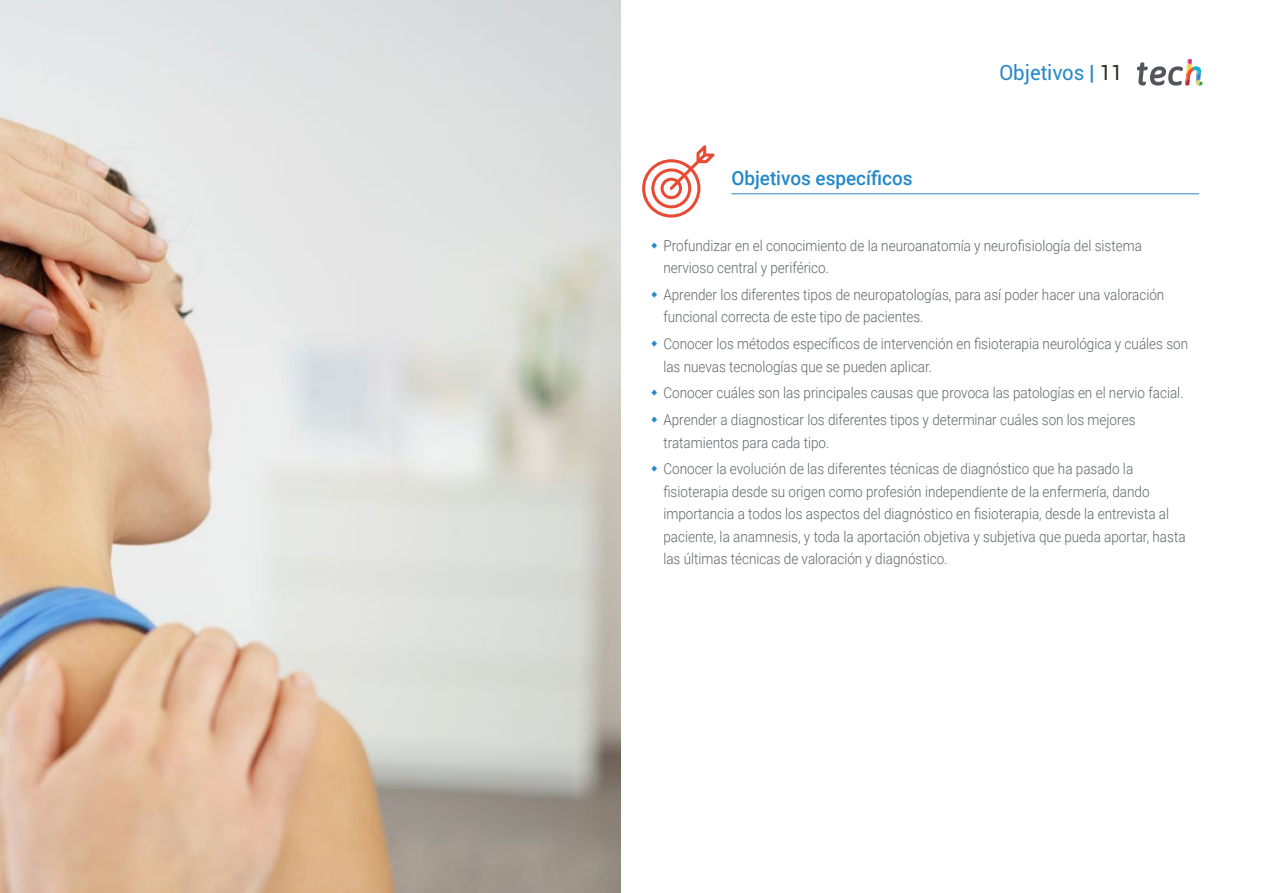
<style>
.page{position:relative;width:1263px;height:893px;background:#fff}
.page>*{position:absolute;margin:0;border:0;box-sizing:border-box;transform-origin:0 0}
.t1{font:21px "Roboto";color:#2488c9}
.t2{font:500 19.5px "Roboto";color:#2488c9}
.t3{font:300 15px/22.5px "Roboto";color:#61646a;scale:.9 1}
.s1{color:#312e20}
</style>
<div class="page">
<img style="left:0;top:0;width:621px;height:893px">
<svg style="left:642px;top:145px;width:72px;height:73px"></svg>
<svg style="left:1137px;top:59px;width:65px;height:27px"></svg>
<hr style="left:731px;top:193px;width:468px;height:1px;background:#2488c9">
<h2 class="t2" style="left:731px;top:165px;width:183px">Objetivos específicos</h2>
<h1 class="t1" style="left:999px;top:57px;width:125px">Objetivos | <span class="s1">11</span></h1>
<p class="t3" style="left:663px;top:234px;width:533px">Profundizar en el conocimiento de la neuroanatomía y neurofisiología del sistema nervioso central y periférico.</p>
<p class="t3" style="left:663px;top:283px;width:558px">Aprender los diferentes tipos de neuropatologías, para así poder hacer una valoración funcional correcta de este tipo de pacientes.</p>
<p class="t3" style="left:663px;top:332px;width:585px">Conocer los métodos específicos de intervención en fisioterapia neurológica y cuáles son las nuevas tecnologías que se pueden aplicar.</p>
<p class="t3" style="left:663px;top:379px;width:579px;line-height:26.7px">Conocer cuáles son las principales causas que provoca las patologías en el nervio facial.<br>Aprender a diagnosticar los diferentes tipos y determinar cuáles son los mejores</p>
<p class="t3" style="left:663px;top:428px;width:523px;line-height:26.7px">tratamientos para cada tipo.<br>Conocer la evolución de las diferentes técnicas de diagnóstico que ha pasado la</p>
<p class="t3" style="left:663px;top:480px;width:582px">fisioterapia desde su origen como profesión independiente de la enfermería, dando importancia a todos los aspectos del diagnóstico en fisioterapia, desde la entrevista al paciente, la anamnesis, y toda la aportación objetiva y subjetiva que pueda aportar, hasta las últimas técnicas de valoración y diagnóstico.</p>
</div>
